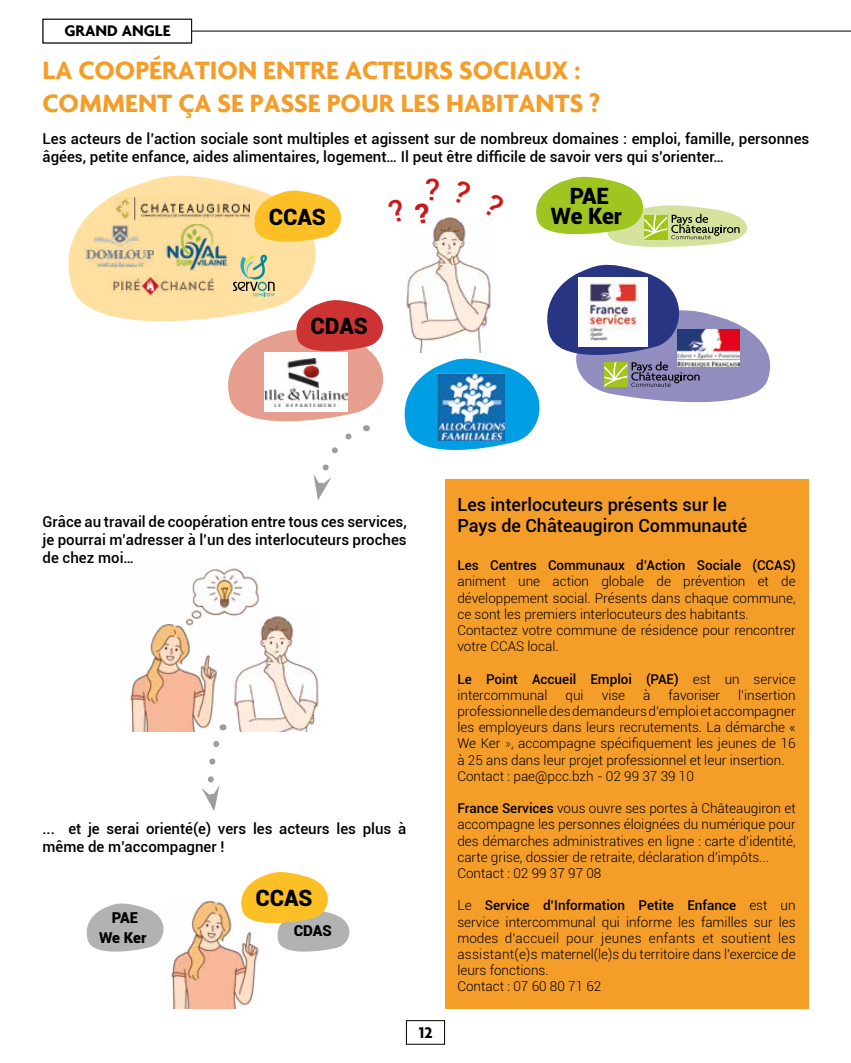
<style>
.page{position:relative;width:851px;height:1063px;background:#fff}
.page>*{position:absolute;margin:0;border:0;box-sizing:border-box;transform-origin:0 0}
.t1{font:700 27px/32.4px "Agenda";color:#f59d29}
.t2{font:900 22.5px/19.5px "Roboto";color:#000;text-align:center}
.t3{font:500 18px/21.6px "Roboto";color:#000}
.t4{font:700 16.5px "Agenda";color:#000}
.t5{font:500 15px/18px "Roboto";color:#000}
.t6{font:900 15px/19.5px "Roboto";letter-spacing:-.005em;color:#000;text-align:center}
.t7{font:300 13.5px/16.2px "Roboto";color:#000}
.t8{font:500 13.5px/16.2px "Roboto";color:#000}
.s1{font-weight:300}
.s2{font-weight:100}
.s3{font-weight:500}
</style>
<div class="page">
<hr style="left:43px;top:31px;width:807px;height:1px;background:#000">
<div style="left:406px;top:1020px;width:38px;height:24px;border:1px solid #000"></div>
<svg style="left:68px;top:175px;width:150px;height:147px;fill:#ffe0a0"></svg>
<img style="left:115px;top:197px;width:103px;height:23px">
<img style="left:84px;top:225px;width:69px;height:43px">
<img style="left:162px;top:225px;width:56px;height:48px">
<img style="left:108px;top:276px;width:110px;height:21px">
<div style="left:43px;top:19px;width:148px;height:24px;background:#fff"></div>
<div style="left:43px;top:19px;width:149px;height:24px;border:1px solid #000"></div>
<div style="left:444px;top:480px;width:364px;height:529px;background:#f59d29"></div>
<svg style="left:201px;top:741px;width:19px;height:70px"></svg>
<img style="left:130px;top:568px;width:129px;height:164px">
<img style="left:232px;top:614px;width:87px;height:118px">
<img style="left:171px;top:901px;width:87px;height:108px">
<svg style="left:235px;top:872px;width:115px;height:84px"></svg>
<svg style="left:86px;top:903px;width:78px;height:49px"></svg>
<svg style="left:218px;top:176px;width:564px;height:324px"></svg>
<p class="t4" style="left:64px;top:20px;width:108px">GRAND ANGLE</p>
<h1 class="t1" style="left:43px;top:54px;width:559px">LA COOPÉRATION ENTRE ACTEURS SOCIAUX :<br>COMMENT ÇA SE PASSE POUR LES HABITANTS ?</h1>
<p class="t5" style="left:43px;top:129px;width:768px">Les acteurs de l’action sociale sont multiples et agissent sur de nombreux domaines : emploi, famille, personnes âgées, petite enfance, aides alimentaires, logement… Il peut être difficile de savoir vers qui s’orienter…</p>
<h2 class="t2" style="left:268px;top:206px;width:59px">CCAS</h2>
<h2 class="t2" style="left:310px;top:315px;width:59px">CDAS</h2>
<h2 class="t2" style="left:551px;top:186px;width:72px">PAE<br>We Ker</h2>
<p class="t5" style="left:43px;top:512px;width:365px;text-align:justify">Grâce au travail de coopération entre tous ces services, je pourrai m’adresser à l’un des interlocuteurs proches de chez moi…</p>
<p class="t5" style="left:42px;top:819px;width:365px">... et je serai orienté(e) vers les acteurs les plus à même de m’accompagner !</p>
<p class="t6" style="left:99px;top:908px;width:49px">PAE<br>We Ker</p>
<h2 class="t2" style="left:255px;top:887px;width:59px">CCAS</h2>
<p class="t6" style="left:293px;top:921px;width:40px">CDAS</p>
<p class="t4" style="left:419px;top:1022px;width:15px">12</p>
<h3 class="t3" style="left:457px;top:493px;width:291px">Les interlocuteurs présents sur le<br>Pays de Châteaugiron Communauté</h3>
<p class="t8" style="left:457px;top:557px;width:340px">Les Centres Communaux d’Action Sociale (CCAS)</p>
<p class="t7" style="left:457px;top:573px;width:340px">animent une action globale de prévention et de développement social. Présents dans chaque commune, ce sont les premiers interlocuteurs des habitants.<br>Contactez votre commune de résidence pour rencontrer votre CCAS local.</p>
<p class="t8" style="left:457px;top:670px;width:340px">Le Point Accueil Emploi (PAE) <span class="s1">est un service intercommunal</span></p>
<p class="t7" style="left:565px;top:686px;width:20px">qui</p>
<p class="t7" style="left:601px;top:686px;width:25px">vise</p>
<p class="t7" style="left:643px;top:686px;width:9px">à</p>
<p class="t7" style="left:668px;top:686px;width:53px">favoriser</p>
<p class="t7" style="left:457px;top:686px;width:340px;text-indent:281px">l'insertion professionnelle des demandeurs d’emploi et accompagner les employeurs dans leurs recrutements. La démarche « We Ker <span class="s2">»</span>, accompagne spécifiquement les jeunes de 16 à 25 ans dans leur projet professionnel et leur insertion.<br>Contact : pae@pcc.bzh - 02 99 37 39 10</p>
<p class="t7" style="left:457px;top:800px;width:340px"><span class="s3">France Services</span> vous ouvre ses portes à Châteaugiron et accompagne les personnes éloignées du numérique pour des démarches administratives en ligne : carte d’identité, carte grise, dossier de retraite, déclaration d'impôts...<br>Contact : 02 99 37 97 08</p>
<p class="t7" style="left:457px;top:897px;width:340px">Le <span class="s3">Service d’Information Petite Enfance</span> est un service intercommunal qui informe les familles sur les modes d’accueil pour jeunes enfants et soutient les assistant(e)s maternel(le)s du territoire dans l'exercice de leurs fonctions.<br>Contact : 07 60 80 71 62</p>
</div>
